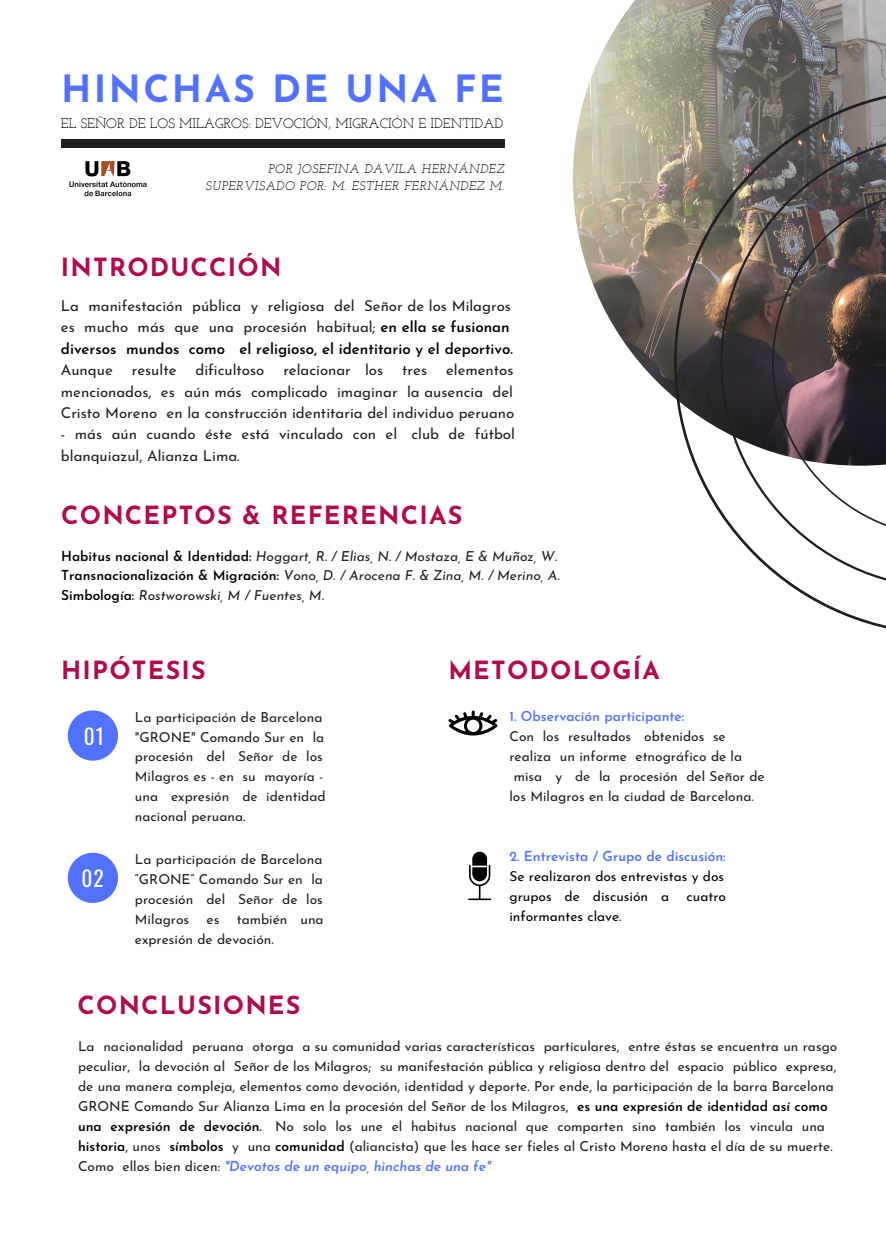
<style>
.page{position:relative;width:886px;height:1241px;background:#fff}
.page>*{position:absolute;margin:0;border:0;box-sizing:border-box;transform-origin:0 0}
.t1{font:700 37.5px "Josefin Sans";letter-spacing:.065em;color:#5271ff}
.t2{font:700 25px "Josefin Sans";letter-spacing:.05em;color:#af0b4e}
.t3{font:21.25px "Oswald";color:#fff}
.t4{font:15px/21.4px "Josefin Sans";color:#1f1f1f}
.t5{font:13.75px/19.9px "Josefin Sans";color:#1f1f1f}
.t6{font:italic 13.75px/19.7px "Josefin Sans";color:#1f1f1f}
.t7{font:13.75px/19.9px "Josefin Sans";color:#000}
.t8{font:600 13.75px "Josefin Sans";color:#5271ff}
.t9{font:13.75px "Josefin Slab";color:#000}
.t10{font:italic 12.5px/17.9px "Josefin Slab";letter-spacing:.05em;color:#000;text-align:right}
.s1{font-weight:600;color:#000}
.s2{font-weight:600;font-style:normal;color:#000}
.s3{font-weight:600;font-style:italic;color:#5271ff}
</style>
<div class="page">
<div style="left:61px;top:140px;width:443px;height:7px;background:#1f1f1f"></div>
<svg style="left:68px;top:710px;width:50px;height:50px"></svg>
<img style="left:573px;top:0;width:313px;height:397px">
<svg style="left:674px;top:89px;width:212px;height:540px"></svg>
<svg style="left:448px;top:710px;width:49px;height:25px"></svg>
<svg style="left:468px;top:851px;width:23px;height:49px"></svg>
<svg style="left:68px;top:852px;width:50px;height:50px"></svg>
<img style="left:69px;top:161px;width:78px;height:36px">
<h1 class="t1" style="left:61px;top:74px;width:444px">HINCHAS DE UNA FE</h1>
<p class="t9" style="left:61px;top:117px;width:444px">EL SEÑOR DE LOS MILAGROS: DEVOCIÓN, MIGRACIÓN E IDENTIDAD</p>
<p class="t10" style="left:206px;top:160px;width:300px">POR JOSEFINA DAVILA HERNÁNDEZ<br>SUPERVISADO POR: M. ESTHER FERNÁNDEZ M.</p>
<h2 class="t2" style="left:61px;top:257px;width:222px">INTRODUCCIÓN</h2>
<p class="t4" style="left:61px;top:296px;width:454px">La manifestación pública y religiosa del Señor de los Milagros es mucho más que una procesión habitual; <span class="s1">en ella se fusionan diversos mundos como el religioso, el identitario y el deportivo.</span></p>
<p class="t4" style="left:61px;top:361px;width:53px">Aunque</p>
<p class="t4" style="left:132px;top:361px;width:46px">resulte</p>
<p class="t4" style="left:195px;top:361px;width:70px">dificultoso</p>
<p class="t4" style="left:283px;top:361px;width:101px">relacionar los</p>
<p class="t4" style="left:402px;top:361px;width:26px">tres</p>
<p class="t4" style="left:61px;top:361px;width:455px;text-align:justify;text-indent:385px">elementos mencionados, es aún más complicado imaginar la ausencia del Cristo Moreno en la construcción identitaria del individuo peruano</p>
<p class="t4" style="left:61px;top:425px;width:455px">- más aún cuando éste está vinculado con el club de fútbol blanquiazul, Alianza Lima.</p>
<h2 class="t2" style="left:61px;top:505px;width:403px">CONCEPTOS &amp; REFERENCIAS</h2>
<p class="t6" style="left:61px;top:547px;width:500px"><span class="s2">Habitus nacional &amp; Identidad:</span> Hoggart, R. / Elias, N. / Mostaza, E &amp; Muñoz, W.<br><span class="s2">Transnacionalización &amp; Migración:</span> Vono, D. / Arocena F. &amp; Zina, M. / Merino, A.<br><span class="s2">Simbología:</span> Rostworowski, M / Fuentes, M.</p>
<h2 class="t2" style="left:61px;top:660px;width:146px">HIPÓTESIS</h2>
<h3 class="t3" style="left:84px;top:719px;width:22px">01</h3>
<h3 class="t3" style="left:82px;top:861px;width:24px">02</h3>
<p class="t5" style="left:135px;top:708px;width:192px">La participación de Barcelona "GRONE" Comando Sur en la procesión del Señor de los<br>Milagros es - en su mayoría - una expresión de identidad nacional peruana.</p>
<p class="t5" style="left:135px;top:850px;width:190px;text-align:justify">La participación de Barcelona “GRONE” Comando Sur en la procesión del Señor de los Milagros</p>
<p class="t5" style="left:135px;top:910px;width:190px;text-indent:102px">también una expresión de devoción.</p>
<p class="t5" style="left:207px;top:910px;width:14px">es</p>
<h2 class="t2" style="left:448px;top:660px;width:213px">METODOLOGÍA</h2>
<p class="t8" style="left:509px;top:711px;width:176px">1. Observación participante:</p>
<p class="t5" style="left:509px;top:727px;width:218px">Con los resultados obtenidos se</p>
<p class="t5" style="left:509px;top:747px;width:234px">realiza un informe etnográfico de la</p>
<p class="t5" style="left:514px;top:767px;width:252px">misa y de la procesión del Señor de</p>
<p class="t5" style="left:509px;top:787px;width:246px">los Milagros en la ciudad de Barcelona.</p>
<p class="t8" style="left:509px;top:850px;width:218px">2. Entrevista / Grupo de discusión:</p>
<p class="t7" style="left:509px;top:867px;width:216px">Se realizaron dos entrevistas y dos grupos de discusión a</p>
<p class="t7" style="left:687px;top:887px;width:41px">cuatro</p>
<p class="t7" style="left:509px;top:907px;width:114px">informantes clave.</p>
<h2 class="t2" style="left:78px;top:994px;width:224px">CONCLUSIONES</h2>
<p class="t5" style="left:78px;top:1037px;width:761px">La nacionalidad peruana otorga a su comunidad varias características particulares, entre éstas se encuentra un rasgo peculiar, la devoción al Señor de los Milagros; su manifestación pública y religiosa dentro del espacio público expresa, de una manera compleja, elementos como devoción, identidad y deporte. Por ende, la participación de la barra Barcelona GRONE Comando Sur Alianza Lima en la procesión del Señor de los Milagros, <span class="s1">es una expresión de identidad así como una expresión de devoción.</span> No solo los une el habitus nacional que comparten sino también los vincula una <span class="s1">historia</span>, unos <span class="s1">símbolos</span> y una <span class="s1">comunidad</span> (aliancista) que les hace ser fieles al Cristo Moreno hasta el día de su muerte.<br>Como ellos bien dicen: <span class="s3">"Devotos de un equipo, hinchas de una fe"</span></p>
</div>
